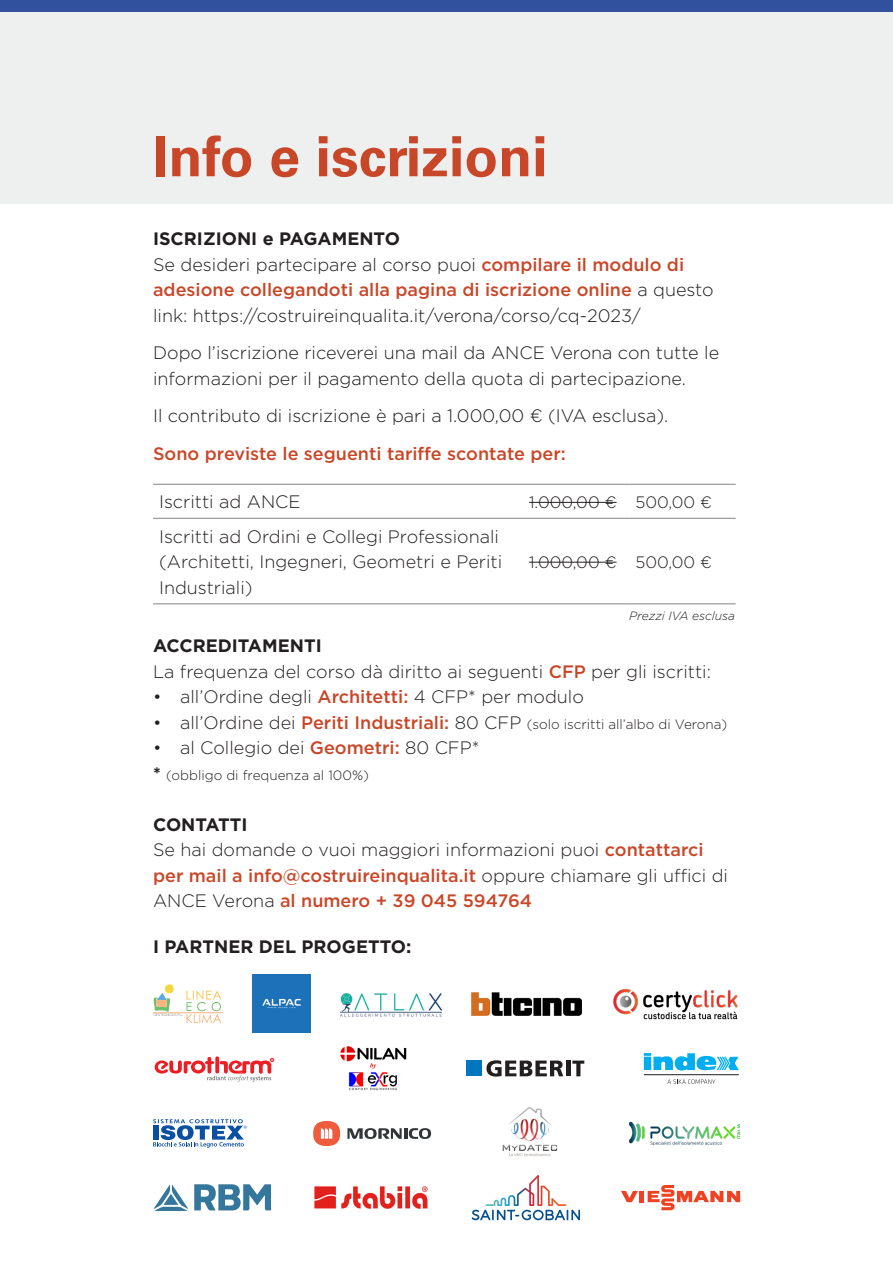
<style>
.page{position:relative;width:893px;height:1263px;background:#fff}
.page>*{position:absolute;margin:0;border:0;box-sizing:border-box;transform-origin:0 0}
.t1{font:700 55.5px "Univers LT Std";color:#c84728}
.testo_interno{font:300 18px/25.5px "Gotham";color:#231f20}
._23_testo_bold{font:300 18px/25.5px "Gotham";color:#1d1d1f}
._23_testi_norm{font:300 18px/25.5px "Gotham";color:#1d1d1f}
.testo_interno-2{font:700 18px "Gotham";color:#231f20}
._23_testi_norm-2{font:500 18px "Gotham";color:#c84728}
.testo_interno-3{font:300 16.5px "Gotham";color:#231f20}
.testo_interno-4{font:300 13.5px "Gotham";color:#231f20}
._23_testi_norm-3{font:italic 300 12px "Gotham";color:#1d1d1f}
.s1{font-weight:500;color:#c84728}
.s2{font-size:18px}
.s3{font-weight:500;font-size:18px;color:#c84728}
.s4{font-weight:700;font-size:18px}
</style>
<div class="page">
<hr style="left:153px;top:484px;width:370px;height:1px;background:#828487">
<hr style="left:523px;top:484px;width:106px;height:1px;background:#828487">
<hr style="left:629px;top:484px;width:107px;height:1px;background:#828487">
<hr style="left:153px;top:518px;width:370px;height:1px;background:#828487">
<hr style="left:523px;top:518px;width:106px;height:1px;background:#828487">
<hr style="left:629px;top:518px;width:107px;height:1px;background:#828487">
<hr style="left:153px;top:604px;width:370px;height:1px;background:#828487">
<hr style="left:523px;top:604px;width:106px;height:1px;background:#828487">
<hr style="left:629px;top:604px;width:107px;height:1px;background:#828487">
<hr style="left:529px;top:502px;width:88px;height:1px;background:#231f20">
<hr style="left:529px;top:562px;width:88px;height:1px;background:#231f20">
<div style="left:0;top:0;width:893px;height:13px;background:#31519f"></div>
<div style="left:0;top:13px;width:893px;height:191px;background:#eef0ef"></div>
<img style="left:629px;top:1121px;width:111px;height:25px">
<svg style="left:153px;top:1119px;width:94px;height:29px"></svg>
<img style="left:502px;top:1107px;width:56px;height:50px">
<svg style="left:347px;top:1128px;width:84px;height:11px"></svg>
<svg style="left:313px;top:1121px;width:27px;height:25px"></svg>
<div style="left:252px;top:974px;width:59px;height:59px;background:#1d71b9"></div>
<hr style="left:153px;top:1012px;width:70px;height:1px;background:#f5b27b">
<svg style="left:154px;top:984px;width:67px;height:39px"></svg>
<img style="left:340px;top:993px;width:102px;height:24px">
<img style="left:471px;top:992px;width:111px;height:24px">
<img style="left:613px;top:988px;width:125px;height:32px">
<img style="left:340px;top:1046px;width:67px;height:45px">
<svg style="left:644px;top:1053px;width:95px;height:18px"></svg>
<svg style="left:667px;top:1079px;width:48px;height:5px"></svg>
<hr style="left:644px;top:1074px;width:95px;height:1px;background:#231f20">
<svg style="left:155px;top:1056px;width:119px;height:26px"></svg>
<svg style="left:486px;top:1060px;width:77px;height:16px"></svg>
<hr style="left:566px;top:1060px;width:4px;height:16px;background:#231f20">
<svg style="left:572px;top:1060px;width:12px;height:16px"></svg>
<div style="left:466px;top:1060px;width:16px;height:16px;background:#0076be"></div>
<hr style="left:640px;top:1191px;width:4px;height:11px;background:#ef4222">
<svg style="left:621px;top:1191px;width:17px;height:11px"></svg>
<svg style="left:648px;top:1185px;width:92px;height:25px"></svg>
<img style="left:314px;top:1186px;width:114px;height:23px">
<svg style="left:472px;top:1175px;width:108px;height:45px"></svg>
<svg style="left:153px;top:1184px;width:118px;height:27px"></svg>
<p class="t1" style="left:153px;top:124px;width:396px">Info e iscrizioni</p>
<p class="testo_interno-2" style="left:153px;top:227px;width:248px">ISCRIZIONI e PAGAMENTO</p>
<p class="_23_testo_bold" style="left:153px;top:251px;width:562px">Se desideri partecipare al corso puoi <span class="s1">compilare il modulo di adesione collegandoti alla pagina di iscrizione online</span> a questo link: https://costruireinqualita.it/verona/corso/cq-2023/</p>
<p class="_23_testi_norm" style="left:153px;top:340px;width:568px">Dopo l’iscrizione riceverei una mail da ANCE Verona con tutte le informazioni per il pagamento della quota di partecipazione.</p>
<p class="_23_testi_norm" style="left:153px;top:403px;width:517px">Il contributo di iscrizione è pari a 1.000,00 € (IVA esclusa).</p>
<p class="_23_testi_norm-2" style="left:153px;top:442px;width:414px">Sono previste le seguenti tariffe scontate per:</p>
<p class="testo_interno" style="left:159px;top:489px;width:143px">Iscritti ad ANCE</p>
<p class="testo_interno-3" style="left:529px;top:492px;width:89px">1.000,00 €</p>
<p class="testo_interno-3" style="left:635px;top:492px;width:78px">500,00 €</p>
<p class="testo_interno" style="left:159px;top:523px;width:345px">Iscritti ad Ordini e Collegi Professionali (Architetti, Ingegneri, Geometri e Periti<br>Industriali)</p>
<p class="testo_interno-3" style="left:529px;top:551px;width:89px">1.000,00 €</p>
<p class="testo_interno-3" style="left:635px;top:551px;width:78px">500,00 €</p>
<p class="_23_testi_norm-3" style="left:629px;top:608px;width:107px">Prezzi IVA esclusa</p>
<p class="testo_interno-2" style="left:153px;top:634px;width:170px">ACCREDITAMENTI</p>
<p class="testo_interno" style="left:153px;top:658px;width:559px">La frequenza del corso dà diritto ai seguenti <span class="s1">CFP</span> per gli iscritti:</p>
<p class="testo_interno" style="left:153px;top:684px;width:432px">• all’Ordine degli <span class="s1">Architetti:</span> 4 CFP* per modulo</p>
<p class="testo_interno-4" style="left:153px;top:715px;width:576px"><span class="s2">• all’Ordine dei</span> <span class="s3">Periti Industriali:</span> <span class="s2">80 CFP</span> (solo iscritti all’albo di Verona)</p>
<p class="testo_interno" style="left:153px;top:735px;width:328px">• al Collegio dei <span class="s1">Geometri:</span> 80 CFP*</p>
<p class="testo_interno-4" style="left:153px;top:766px;width:217px"><span class="s4">*</span> (obbligo di frequenza al 100%)</p>
<p class="testo_interno-2" style="left:153px;top:812px;width:96px">CONTATTI</p>
<p class="testo_interno" style="left:153px;top:837px;width:576px">Se hai domande o vuoi maggiori informazioni puoi <span class="s1">contattarci per mail a info@costruireinqualita.it</span> oppure chiamare gli uffici di<br>ANCE Verona <span class="s1">al numero + 39 045 594764</span></p>
<p class="testo_interno-2" style="left:153px;top:934px;width:260px">I PARTNER DEL PROGETTO:</p>
</div>
